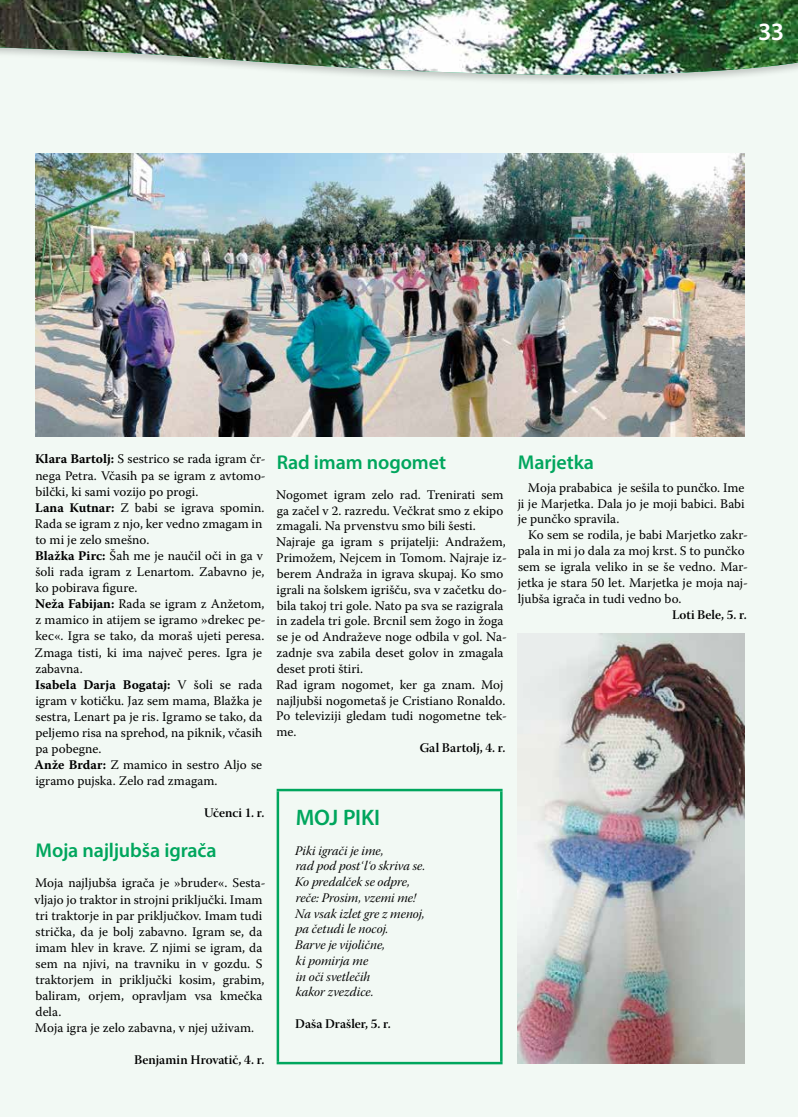
<style>
.page{position:relative;width:798px;height:1117px;background:#fff}
.page>*{position:absolute;margin:0;border:0;box-sizing:border-box;transform-origin:0 0}
.t1{font:600 25px "Myriad Pro";color:#fff}
.t2{font:600 22.5px "Myriad Pro";letter-spacing:-.005em;color:#00a65d}
.t3{font:600 20px "Myriad Pro";letter-spacing:-.01em;color:#00a65d}
.t4{font:13.12px/16.1px "Warnock Pro";color:#000}
.t5{font:13.12px/15.8px "Warnock Pro It Subh";letter-spacing:.005em;color:#000}
.t6{font:13.12px "Warnock Pro Semibold Subh";color:#000}
.s1{font-weight:700}
</style>
<div class="page">
<div style="left:1px;top:94px;width:796px;height:1022px;background:#f2f9f4"></div>
<svg style="left:0;top:94px;width:1px;height:1022px"></svg>
<svg style="left:0;top:76px;width:797px;height:18px;fill:#f2f9f4"></svg>
<img style="left:0;top:0;width:797px;height:76px">
<hr style="left:276px;top:788px;width:226px;height:3px;background:#00a65d">
<hr style="left:276px;top:791px;width:3px;height:270px;background:#00a65d">
<hr style="left:500px;top:791px;width:2px;height:270px;background:#00a65d">
<hr style="left:276px;top:1061px;width:226px;height:3px;background:#00a65d">
<img style="left:35px;top:154px;width:709px;height:282px">
<img style="left:517px;top:633px;width:227px;height:430px">
<h1 class="t1" style="left:757px;top:16px;width:27px">33</h1>
<p class="t4" style="left:35px;top:451px;width:232px"><span class="s1">Klara Bartolj:</span> S sestrico se rada igram čr&shy;nega Petra. Včasih pa se igram z avtomo&shy;bilčki, ki sami vozijo po progi.<br><span class="s1">Lana Kutnar:</span> Z babi se igrava spomin.<br>Rada se igram z njo, ker vedno zmagam in to mi je zelo smešno.<br><span class="s1">Blažka Pirc:</span> Šah me je naučil oči in ga v šoli rada igram z Lenartom. Zabavno je, ko pobirava figure.<br><span class="s1">Neža Fabijan:</span> Rada se igram z Anžetom, z mamico in atijem se igramo »drekec pe&shy;kec«. Igra se tako, da moraš ujeti peresa.<br>Zmaga tisti, ki ima največ peres. Igra je zabavna.<br><span class="s1">Isabela Darja Bogataj:</span> V šoli se rada igram v kotičku. Jaz sem mama, Blažka je sestra, Lenart pa je ris. Igramo se tako, da peljemo risa na sprehod, na piknik, včasih pa pobegne.<br><span class="s1">Anže Brdar:</span> Z mamico in sestro Aljo se igramo pujska. Zelo rad zmagam.</p>
<p class="t6" style="left:204px;top:804px;width:62px">Učenci 1. r.</p>
<h3 class="t3" style="left:36px;top:837px;width:182px">Moja najljubša igrača</h3>
<p class="t4" style="left:35px;top:874px;width:232px">Moja najljubša igrača je »bruder«. Sesta&shy;vljajo jo traktor in strojni priključki. Imam tri traktorje in par priključkov. Imam tudi strička, da je bolj zabavno. Igram se, da imam hlev in krave. Z njimi se igram, da sem na njivi, na travniku in v gozdu. S traktorjem in priključki kosim, grabim, baliram, orjem, opravljam vsa kmečka dela.<br>Moja igra je zelo zabavna, v njej uživam.</p>
<p class="t6" style="left:134px;top:1051px;width:132px">Benjamin Hrovatič, 4. r.</p>
<h3 class="t3" style="left:277px;top:449px;width:171px">Rad imam nogomet</h3>
<p class="t4" style="left:276px;top:486px;width:232px">Nogomet igram zelo rad. Trenirati sem ga začel v 2. razredu. Večkrat smo z ekipo zmagali. Na prvenstvu smo bili šesti.<br>Najraje ga igram s prijatelji: Andražem, Primožem, Nejcem in Tomom. Najraje iz&shy;berem Andraža in igrava skupaj. Ko smo igrali na šolskem igrišču, sva v začetku do&shy;bila takoj tri gole. Nato pa sva se razigrala in zadela tri gole. Brcnil sem žogo in žoga se je od Andraževe noge odbila v gol. Na&shy;zadnje sva zabila deset golov in zmagala deset proti štiri.<br>Rad igram nogomet, ker ga znam. Moj najljubši nogometaš je Cristiano Ronaldo.<br>Po televiziji gledam tudi nogometne tek&shy;me.</p>
<p class="t6" style="left:419px;top:739px;width:87px">Gal Bartolj, 4. r.</p>
<h3 class="t3" style="left:517px;top:449px;width:78px">Marjetka</h3>
<p class="t4" style="left:517px;top:479px;width:228px;text-align:justify;text-indent:10px">Moja prababica je sešila to punčko. Ime ji je Marjetka. Dala jo je moji babici. Babi je punčko spravila.</p>
<p class="t4" style="left:517px;top:526px;width:232px;text-indent:10px">Ko sem se rodila, je babi Marjetko zakr&shy;pala in mi jo dala za moj krst. S to punčko sem se igrala veliko in se še vedno. Mar&shy;jetka je stara 50 let. Marjetka je moja naj&shy;ljubša igrača in tudi vedno bo.</p>
<p class="t6" style="left:671px;top:606px;width:76px">Loti Bele, 5. r.</p>
<h2 class="t2" style="left:296px;top:802px;width:86px">MOJ PIKI</h2>
<p class="t5" style="left:295px;top:843px;width:132px">Piki igrači je ime,<br>rad pod post‘l‘o skriva se.<br>Ko predalček se odpre, reče: Prosim, vzemi me!<br>Na vsak izlet gre z menoj, pa četudi le nocoj.<br>Barve je vijolične,<br>ki pomirja me<br>in oči svetlečih<br>kakor zvezdice.</p>
<p class="t6" style="left:295px;top:1015px;width:97px">Daša Drašler, 5. r.</p>
</div>
